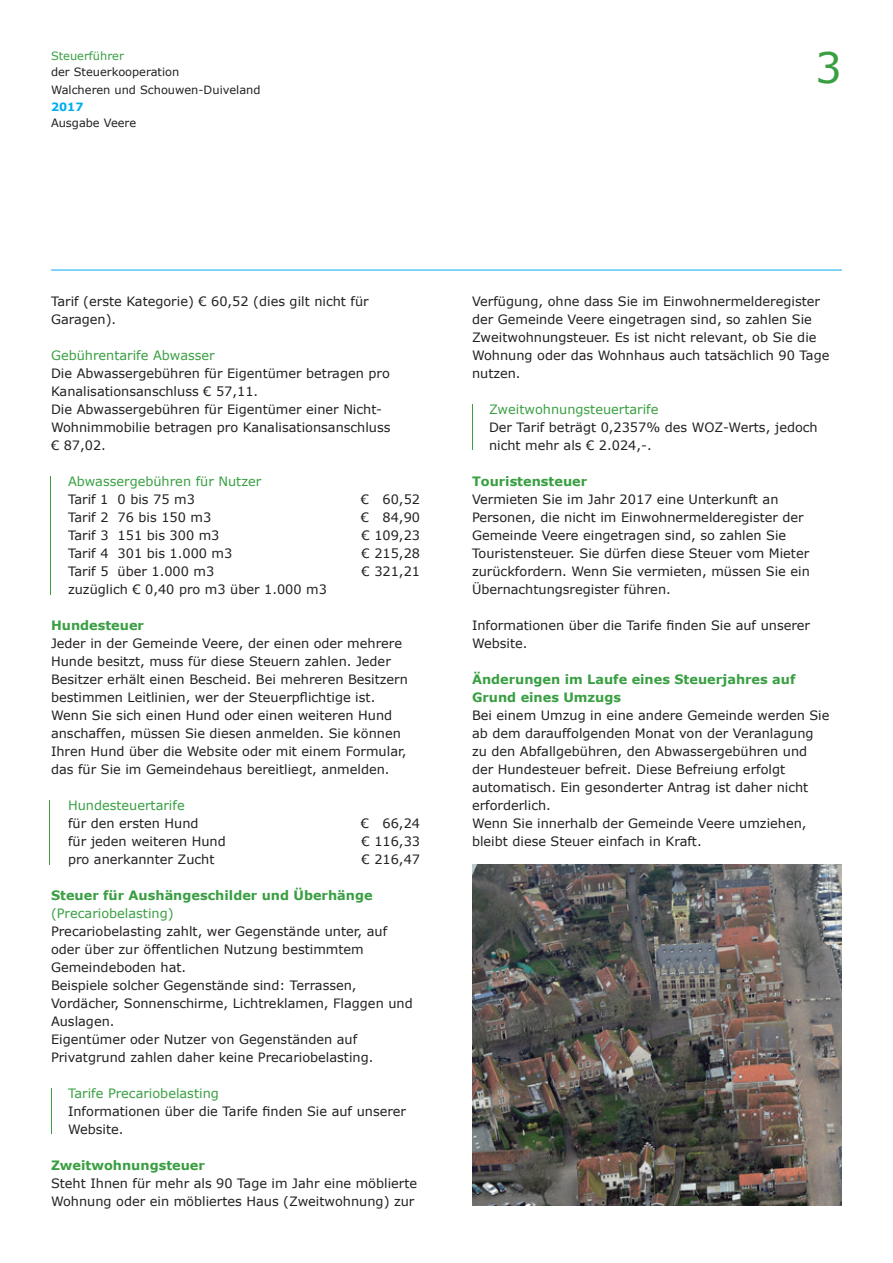
<style>
.page{position:relative;width:893px;height:1263px;background:#fff}
.page>*{position:absolute;margin:0;border:0;box-sizing:border-box;transform-origin:0 0}
.t1{font:42px "Verdana";color:#399f42}
.t2{font:12.9px/18px "Verdana";color:#231f20}
.t3{font:700 12.9px/18px "Verdana";color:#399f42}
.t4{font:12.9px "Verdana";color:#399f42}
.t5{font:11.4px/18px "Verdana";color:#231f20}
.t6{font:11.4px "Verdana";color:#399f42}
.t7{font:700 11.4px "Verdana";color:#00aeef}
</style>
<div class="page">
<img style="left:472px;top:864px;width:370px;height:342px">
<hr style="left:51px;top:270px;width:791px;height:1px;background:#00aeef">
<hr style="left:50px;top:476px;width:1px;height:118px;background:#399f42">
<hr style="left:49px;top:800px;width:1px;height:64px;background:#399f42">
<hr style="left:51px;top:1089px;width:1px;height:45px;background:#399f42">
<hr style="left:472px;top:405px;width:1px;height:45px;background:#399f42">
<p class="t6" style="left:51px;top:48px;width:74px">Steuerführer</p>
<p class="t5" style="left:51px;top:63px;width:211px">der Steuerkooperation<br>Walcheren und Schouwen-Duiveland</p>
<p class="t7" style="left:51px;top:99px;width:34px">2017</p>
<p class="t5" style="left:51px;top:114px;width:87px">Ausgabe Veere</p>
<h1 class="t1" style="left:815px;top:39px;width:28px">3</h1>
<p class="t2" style="left:51px;top:292px;width:319px">Tarif (erste Kategorie) € 60,52 (dies gilt nicht für<br>Garagen).</p>
<p class="t4" style="left:51px;top:346px;width:165px">Gebührentarife Abwasser</p>
<p class="t2" style="left:51px;top:364px;width:341px">Die Abwassergebühren für Eigentümer betragen pro Kanalisationsanschluss € 57,11.<br>Die Abwassergebühren für Eigentümer einer Nicht-Wohnimmobilie betragen pro Kanalisationsanschluss € 87,02.</p>
<p class="t4" style="left:68px;top:472px;width:195px">Abwassergebühren für Nutzer</p>
<p class="t2" style="left:68px;top:490px;width:128px">Tarif 1 0 bis 75 m3</p>
<p class="t2" style="left:361px;top:490px;width:61px">€ 60,52</p>
<p class="t2" style="left:68px;top:508px;width:145px">Tarif 2 76 bis 150 m3</p>
<p class="t2" style="left:361px;top:508px;width:61px">€ 84,90</p>
<p class="t2" style="left:68px;top:526px;width:153px">Tarif 3 151 bis 300 m3</p>
<p class="t2" style="left:362px;top:526px;width:60px">€ 109,23</p>
<p class="t2" style="left:68px;top:544px;width:166px">Tarif 4 301 bis 1.000 m3</p>
<p class="t2" style="left:362px;top:544px;width:60px">€ 215,28</p>
<p class="t2" style="left:68px;top:562px;width:148px">Tarif 5 über 1.000 m3</p>
<p class="t2" style="left:362px;top:562px;width:60px">€ 321,21</p>
<p class="t2" style="left:68px;top:580px;width:260px">zuzüglich € 0,40 pro m3 über 1.000 m3</p>
<p class="t3" style="left:51px;top:616px;width:95px">Hundesteuer</p>
<p class="t2" style="left:51px;top:634px;width:358px">Jeder in der Gemeinde Veere, der einen oder mehrere Hunde besitzt, muss für diese Steuern zahlen. Jeder Besitzer erhält einen Bescheid. Bei mehreren Besitzern bestimmen Leitlinien, wer der Steuerpflichtige ist.<br>Wenn Sie sich einen Hund oder einen weiteren Hund anschaffen, müssen Sie diesen anmelden. Sie können Ihren Hund über die Website oder mit einem Formular, das für Sie im Gemeindehaus bereitliegt, anmelden.</p>
<p class="t4" style="left:68px;top:796px;width:118px">Hundesteuertarife</p>
<p class="t2" style="left:68px;top:814px;width:132px">für den ersten Hund</p>
<p class="t2" style="left:361px;top:814px;width:61px">€ 66,24</p>
<p class="t2" style="left:68px;top:832px;width:159px">für jeden weiteren Hund</p>
<p class="t2" style="left:362px;top:832px;width:60px">€ 116,33</p>
<p class="t2" style="left:68px;top:850px;width:148px">pro anerkannter Zucht</p>
<p class="t2" style="left:362px;top:850px;width:60px">€ 216,47</p>
<p class="t3" style="left:51px;top:886px;width:323px">Steuer für Aushängeschilder und Überhänge</p>
<p class="t4" style="left:51px;top:904px;width:124px">(Precariobelasting)</p>
<p class="t2" style="left:51px;top:922px;width:363px">Precariobelasting zahlt, wer Gegenstände unter, auf oder über zur öffentlichen Nutzung bestimmtem Gemeindeboden hat.<br>Beispiele solcher Gegenstände sind: Terrassen, Vordächer, Sonnenschirme, Lichtreklamen, Flaggen und Auslagen.<br>Eigentümer oder Nutzer von Gegenständen auf Privatgrund zahlen daher keine Precariobelasting.</p>
<p class="t4" style="left:68px;top:1084px;width:152px">Tarife Precariobelasting</p>
<p class="t2" style="left:68px;top:1102px;width:340px">Informationen über die Tarife finden Sie auf unserer<br>Website.</p>
<p class="t3" style="left:51px;top:1156px;width:155px">Zweitwohnungsteuer</p>
<p class="t2" style="left:51px;top:1174px;width:368px">Steht Ihnen für mehr als 90 Tage im Jahr eine möblierte<br>Wohnung oder ein möbliertes Haus (Zweitwohnung) zur</p>
<p class="t2" style="left:472px;top:292px;width:359px">Verfügung, ohne dass Sie im Einwohnermelderegister der Gemeinde Veere eingetragen sind, so zahlen Sie Zweitwohnungsteuer. Es ist nicht relevant, ob Sie die Wohnung oder das Wohnhaus auch tatsächlich 90 Tage nutzen.</p>
<p class="t4" style="left:489px;top:400px;width:171px">Zweitwohnungsteuertarife</p>
<p class="t2" style="left:489px;top:418px;width:330px">Der Tarif beträgt 0,2357% des WOZ-Werts, jedoch nicht mehr als € 2.024,-.</p>
<p class="t3" style="left:472px;top:472px;width:117px">Touristensteuer</p>
<p class="t2" style="left:472px;top:490px;width:339px">Vermieten Sie im Jahr 2017 eine Unterkunft an Personen, die nicht im Einwohnermelderegister der Gemeinde Veere eingetragen sind, so zahlen Sie Touristensteuer. Sie dürfen diese Steuer vom Mieter zurückfordern. Wenn Sie vermieten, müssen Sie ein Übernachtungsregister führen.</p>
<p class="t2" style="left:472px;top:616px;width:340px">Informationen über die Tarife finden Sie auf unserer<br>Website.</p>
<p class="t3" style="left:472px;top:670px;width:325px">Änderungen im Laufe eines Steuerjahres auf<br>Grund eines Umzugs</p>
<p class="t2" style="left:472px;top:706px;width:359px">Bei einem Umzug in eine andere Gemeinde werden Sie ab dem darauffolgenden Monat von der Veranlagung zu den Abfallgebühren, den Abwassergebühren und der Hundesteuer befreit. Diese Befreiung erfolgt automatisch. Ein gesonderter Antrag ist daher nicht erforderlich.<br>Wenn Sie innerhalb der Gemeinde Veere umziehen, bleibt diese Steuer einfach in Kraft.</p>
</div>
